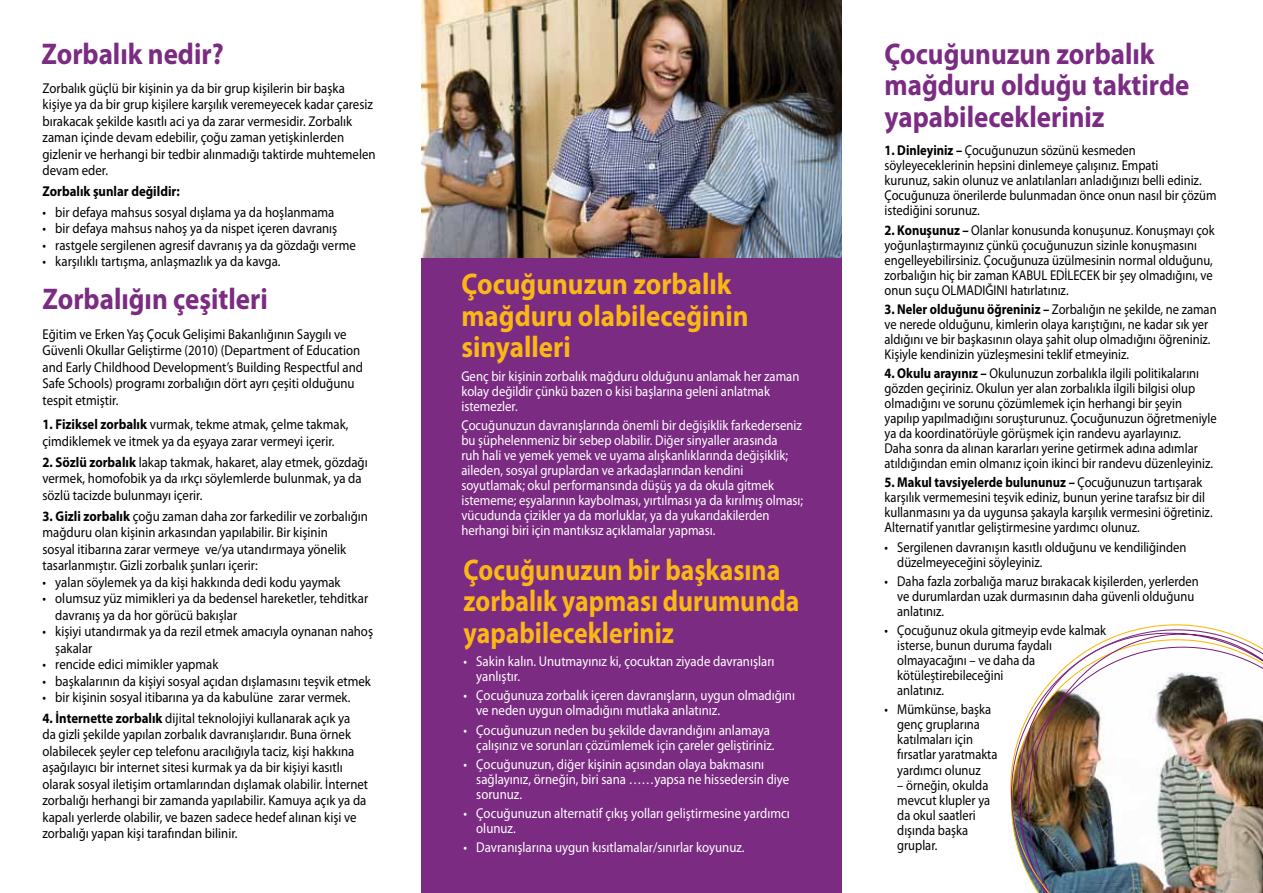
<style>
.page{position:relative;width:1263px;height:893px;background:#fff}
.page>*{position:absolute;margin:0;border:0;box-sizing:border-box;transform-origin:0 0}
.t1{font:700 30px/31.5px "Myriad Pro";color:#fbb716;scale:.86 1}
.t2{font:700 30px/31.5px "Myriad Pro";color:#7b2b83;scale:.9 1}
.t3{font:700 30px/31.5px "Myriad Pro";color:#fbb716;scale:.9 1}
.t4{font:700 30px "Myriad Pro";color:#7b2b82;scale:.9 1}
.t5{font:14.25px/16.5px "Myriad Pro";color:#000;scale:.9 1}
.t6{font:14.25px/15px "Myriad Pro";color:#000;scale:.88 1}
.t7{font:14.25px/15px "Myriad Pro";color:#fff;scale:.89 1}
.t8{font:14.25px/15px "Myriad Pro";color:#fff;scale:.9 1}
.t9{font:700 14.25px "Myriad Pro";color:#000;scale:.9 1}
.s1{font-weight:700}
</style>
<div class="page">
<div style="left:421px;top:0;width:421px;height:893px;background:#7b2b82"></div>
<img style="left:421px;top:0;width:421px;height:257px">
<img style="left:1011px;top:629px;width:252px;height:264px">
<h1 class="t4" style="left:41px;top:34px;width:204px">Zorbalık nedir?</h1>
<p class="t5" style="left:43px;top:79px;width:372px">Zorbalık güçlü bir kişinin ya da bir grup kişilerin bir başka kişiye ya da bir grup kişilere karşılık veremeyecek kadar çaresiz bırakacak şekilde kasıtlı aci ya da zarar vermesidir. Zorbalık zaman içinde devam edebilir, çoğu zaman yetişkinlerden gizlenir ve herhangi bir tedbir alınmadığı taktirde muhtemelen devam eder.</p>
<p class="t9" style="left:43px;top:182px;width:154px">Zorbalık şunlar değildir:</p>
<p class="t5" style="left:43px;top:203px;width:326px">• bir defaya mahsus sosyal dışlama ya da hoşlanmama</p>
<p class="t5" style="left:43px;top:220px;width:329px">• bir defaya mahsus nahoş ya da nispet içeren davranış</p>
<p class="t5" style="left:43px;top:236px;width:350px">• rastgele sergilenen agresif davranış ya da gözdağı verme</p>
<p class="t5" style="left:43px;top:253px;width:266px">• karşılıklı tartışma, anlaşmazlık ya da kavga.</p>
<h1 class="t4" style="left:43px;top:279px;width:252px">Zorbalığın çeşitleri</h1>
<p class="t5" style="left:43px;top:325px;width:358px">Eğitim ve Erken Yaş Çocuk Gelişimi Bakanlığının Saygılı ve Güvenli Okullar Geliştirme (2010) (Department of Education and Early Childhood Development’s Building Respectful and Safe Schools) programı zorbalığın dört ayrı çeşiti olduğunu tespit etmiştir.</p>
<p class="t5" style="left:43px;top:416px;width:342px"><span class="s1">1. Fiziksel zorbalık</span> vurmak, tekme atmak, çelme takmak, çimdiklemek ve itmek ya da eşyaya zarar vermeyi içerir.</p>
<p class="t5" style="left:43px;top:453px;width:363px"><span class="s1">2. Sözlü zorbalık</span> lakap takmak, hakaret, alay etmek, gözdağı vermek, homofobik ya da ırkçı söylemlerde bulunmak, ya da sözlü tacizde bulunmayı içerir.</p>
<p class="t5" style="left:43px;top:507px;width:363px"><span class="s1">3. Gizli zorbalık</span> çoğu zaman daha zor farkedilir ve zorbalığın mağduru olan kişinin arkasından yapılabilir. Bir kişinin<br>sosyal itibarına zarar vermeye ve/ya utandırmaya yönelik tasarlanmıştır. Gizli zorbalık şunları içerir:</p>
<p class="t5" style="left:43px;top:573px;width:333px">• yalan söylemek ya da kişi hakkında dedi kodu yaymak</p>
<p class="t5" style="left:55px;top:590px;width:349px;text-indent:-13px">• olumsuz yüz mimikleri ya da bedensel hareketler, tehditkar davranış ya da hor görücü bakışlar</p>
<p class="t5" style="left:55px;top:623px;width:355px;text-indent:-13px">• kişiyi utandırmak ya da rezil etmek amacıyla oynanan nahoş şakalar</p>
<p class="t5" style="left:43px;top:656px;width:197px">• rencide edici mimikler yapmak</p>
<p class="t5" style="left:43px;top:672px;width:366px">• başkalarının da kişiyi sosyal açıdan dışlamasını teşvik etmek</p>
<p class="t5" style="left:43px;top:689px;width:344px">• bir kişinin sosyal itibarına ya da kabulüne zarar vermek.</p>
<p class="t5" style="left:43px;top:709px;width:363px"><span class="s1">4. İnternette zorbalık</span> dijital teknolojiyi kullanarak açık ya<br>da gizli şekilde yapılan zorbalık davranışlarıdır. Buna örnek olabilecek şeyler cep telefonu aracılığıyla taciz, kişi hakkına aşağılayıcı bir internet sitesi kurmak ya da bir kişiyi kasıtlı olarak sosyal iletişim ortamlarından dışlamak olabilir. İnternet zorbalığı herhangi bir zamanda yapılabilir. Kamuya açık ya da kapalı yerlerde olabilir, ve bazen sadece hedef alınan kişi ve zorbalığı yapan kişi tarafından bilinir.</p>
<h1 class="t3" style="left:461px;top:267px;width:321px">Çocuğunuzun zorbalık mağduru olabileceğinin sinyalleri</h1>
<p class="t7" style="left:461px;top:368px;width:381px">Genç bir kişinin zorbalık mağduru olduğunu anlamak her zaman kolay değildir çünkü bazen o kisi başlarına geleni anlatmak istemezler.</p>
<p class="t7" style="left:461px;top:418px;width:386px">Çocuğunuzun davranışlarında önemli bir değişiklik farkederseniz bu şüphelenmeniz bir sebep olabilir. Diğer sinyaller arasında<br>ruh hali ve yemek yemek ve uyama alışkanlıklarında değişiklik; aileden, sosyal gruplardan ve arkadaşlarından kendini soyutlamak; okul performansında düşüş ya da okula gitmek istememe; eşyalarının kaybolması, yırtılması ya da kırılmış olması; vücudunda çizikler ya da morluklar, ya da yukarıdakilerden herhangi biri için mantıksız açıklamalar yapması.</p>
<h1 class="t1" style="left:463px;top:553px;width:392px">Çocuğunuzun bir başkasına zorbalık yapması durumunda yapabilecekleriniz</h1>
<p class="t8" style="left:476px;top:654px;width:333px;text-indent:-13px">• Sakin kalın. Unutmayınız ki, çocuktan ziyade davranışları yanlıştır.</p>
<p class="t8" style="left:476px;top:688px;width:356px;text-indent:-13px">• Çocuğunuza zorbalık içeren davranışların, uygun olmadığını ve neden uygun olmadığını mutlaka anlatınız.</p>
<p class="t8" style="left:476px;top:722px;width:333px;text-indent:-13px">• Çocuğunuzun neden bu şekilde davrandığını anlamaya çalışınız ve sorunları çözümlemek için çareler geliştiriniz.</p>
<p class="t8" style="left:476px;top:756px;width:349px;text-indent:-13px">• Çocuğunuzun, diğer kişinin açısından olaya bakmasını sağlayınız, örneğin, biri sana ……yapsa ne hissedersin diye sorunuz.</p>
<p class="t8" style="left:476px;top:806px;width:350px;text-indent:-13px">• Çocuğunuzun alternatif çıkış yolları geliştirmesine yardımcı olunuz.</p>
<p class="t8" style="left:463px;top:840px;width:314px">• Davranışlarına uygun kısıtlamalar/sınırlar koyunuz.</p>
<h1 class="t2" style="left:884px;top:37px;width:340px">Çocuğunuzun zorbalık mağduru olduğu taktirde yapabilecekleriniz</h1>
<p class="t6" style="left:884px;top:143px;width:379px"><span class="s1">1. Dinleyiniz –</span> Çocuğunuzun sözünü kesmeden söyleyeceklerinin hepsini dinlemeye çalışınız. Empati<br>kurunuz, sakin olunuz ve anlatılanları anladığınızı belli ediniz.<br>Çocuğunuza önerilerde bulunmadan önce onun nasıl bir çözüm istediğini sorunuz.</p>
<p class="t6" style="left:884px;top:222px;width:377px"><span class="s1">2. Konuşunuz –</span> Olanlar konusunda konuşunuz. Konuşmayı çok yoğunlaştırmayınız çünkü çocuğunuzun sizinle konuşmasını engelleyebilirsiniz. Çocuğunuza üzülmesinin normal olduğunu, zorbalığın hiç bir zaman KABUL EDİLECEK bir şey olmadığını, ve onun suçu OLMADIĞINI hatırlatınız.</p>
<p class="t6" style="left:884px;top:301px;width:379px"><span class="s1">3. Neler olduğunu öğreniniz –</span> Zorbalığın ne şekilde, ne zaman ve nerede olduğunu, kimlerin olaya karıştığını, ne kadar sık yer aldığını ve bir başkasının olaya şahit olup olmadığını öğreniniz.<br>Kişiyle kendinizin yüzleşmesini teklif etmeyiniz.</p>
<p class="t6" style="left:884px;top:366px;width:379px"><span class="s1">4. Okulu arayınız –</span> Okulunuzun zorbalıkla ilgili politikalarını gözden geçiriniz. Okulun yer alan zorbalıkla ilgili bilgisi olup olmadığını ve sorunu çözümlemek için herhangi bir şeyin yapılıp yapılmadığını soruşturunuz. Çocuğunuzun öğretmeniyle ya da koordinatörüyle görüşmek için randevu ayarlayınız.<br>Daha sonra da alınan kararları yerine getirmek adına adımlar atıldığından emin olmanız içoin ikinci bir randevu düzenleyiniz.</p>
<p class="t6" style="left:884px;top:475px;width:374px"><span class="s1">5. Makul tavsiyelerde bulununuz –</span> Çocuğunuzun tartışarak karşılık vermemesini teşvik ediniz, bunun yerine tarafsız bir dil kullanmasını ya da uygunsa şakayla karşılık vermesini öğretiniz.<br>Alternatif yanıtlar geliştirmesine yardımcı olunuz.</p>
<p class="t6" style="left:897px;top:539px;width:330px;text-indent:-13px">• Sergilenen davranışın kasıtlı olduğunu ve kendiliğinden düzelmeyeceğini söyleyiniz.</p>
<p class="t6" style="left:897px;top:573px;width:344px;text-indent:-13px">• Daha fazla zorbalığa maruz bırakacak kişilerden, yerlerden ve durumlardan uzak durmasının daha güvenli olduğunu anlatınız.</p>
<p class="t6" style="left:897px;top:623px;width:239px;text-indent:-13px">• Çocuğunuz okula gitmeyip evde kalmak isterse, bunun duruma faydalı olmayacağını – ve daha da kötüleştirebileceğini<br>anlatınız.</p>
<p class="t6" style="left:897px;top:702px;width:115px;text-indent:-13px">• Mümkünse, başka genç gruplarına katılmaları için fırsatlar yaratmakta yardımcı olunuz</p>
<p class="t6" style="left:897px;top:777px;width:107px">– örneğin, okulda mevcut klupler ya da okul saatleri dışında başka gruplar.</p>
</div>
